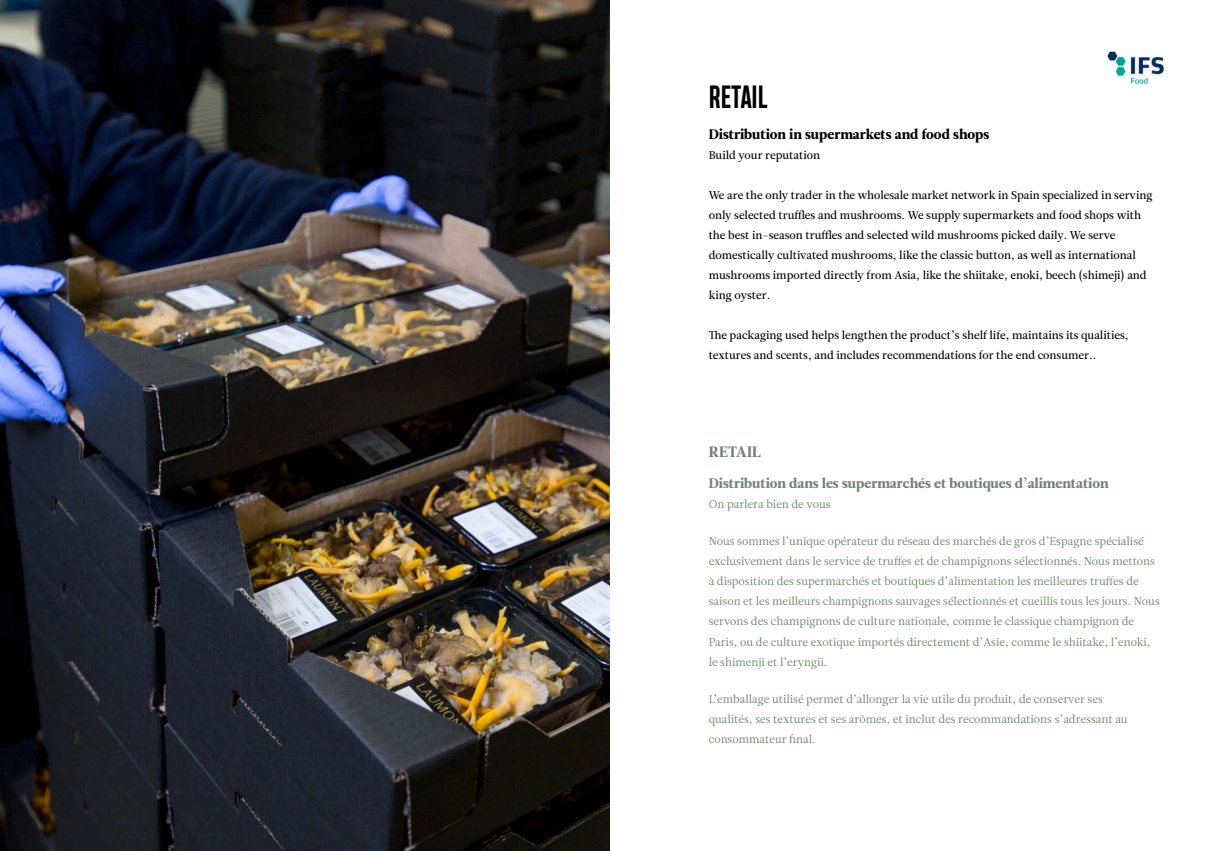
<style>
.page{position:relative;width:1219px;height:851px;background:#fff}
.page>*{position:absolute;margin:0;border:0;box-sizing:border-box;transform-origin:0 0}
.t1{font:700 30px "Heading Compressed Pro";color:#000}
.t2{font:15px "Leitura News Roman 4";letter-spacing:.015em;color:#718471}
.t3{font:13.75px "Leitura News Roman 4";color:#718471}
.t4{font:13.75px "Leitura News Roman 4";color:#000}
.t5{font:11.25px/20px "Leitura News Roman 1";color:#718471}
.t6{font:11.25px/20px "Leitura News Roman 2";color:#000}
</style>
<div class="page">
<img style="left:0;top:0;width:609px;height:850px">
<img style="left:1107px;top:51px;width:61px;height:34px">
<h1 class="t1" style="left:709px;top:79px;width:60px">RETAIL</h1>
<p class="t4" style="left:709px;top:126px;width:282px">Distribution in supermarkets and food shops</p>
<p class="t6" style="left:709px;top:145px;width:113px">Build your reputation</p>
<p class="t6" style="left:709px;top:185px;width:445px">We are the only trader in the wholesale market network in Spain specialized in serving only selected truffles and mushrooms. We supply supermarkets and food shops with the best in-season truffles and selected wild mushrooms picked daily. We serve domestically cultivated mushrooms, like the classic button, as well as international mushrooms imported directly from Asia, like the shiitake, enoki, beech (shimeji) and king oyster.</p>
<p class="t6" style="left:709px;top:325px;width:421px">The packaging used helps lengthen the product’s shelf life, maintains its qualities, textures and scents, and includes recommendations for the end consumer..</p>
<h2 class="t2" style="left:709px;top:443px;width:54px">RETAIL</h2>
<p class="t3" style="left:709px;top:474px;width:401px">Distribution dans les supermarchés et boutiques d’alimentation</p>
<p class="t5" style="left:709px;top:494px;width:123px">On parlera bien de vous</p>
<p class="t5" style="left:709px;top:531px;width:453px">Nous sommes l’unique opérateur du réseau des marchés de gros d’Espagne spécialisé exclusivement dans le service de truffes et de champignons sélectionnés. Nous mettons à disposition des supermarchés et boutiques d’alimentation les meilleures truffes de saison et les meilleurs champignons sauvages sélectionnés et cueillis tous les jours. Nous servons des champignons de culture nationale, comme le classique champignon de Paris, ou de culture exotique importés directement d’Asie, comme le shiitake, l’enoki, le shimenji et l’eryngii.</p>
<p class="t5" style="left:709px;top:689px;width:420px">L’emballage utilisé permet d’allonger la vie utile du produit, de conserver ses qualités, ses textures et ses arômes, et inclut des recommandations s’adressant au consommateur final.</p>
</div>
